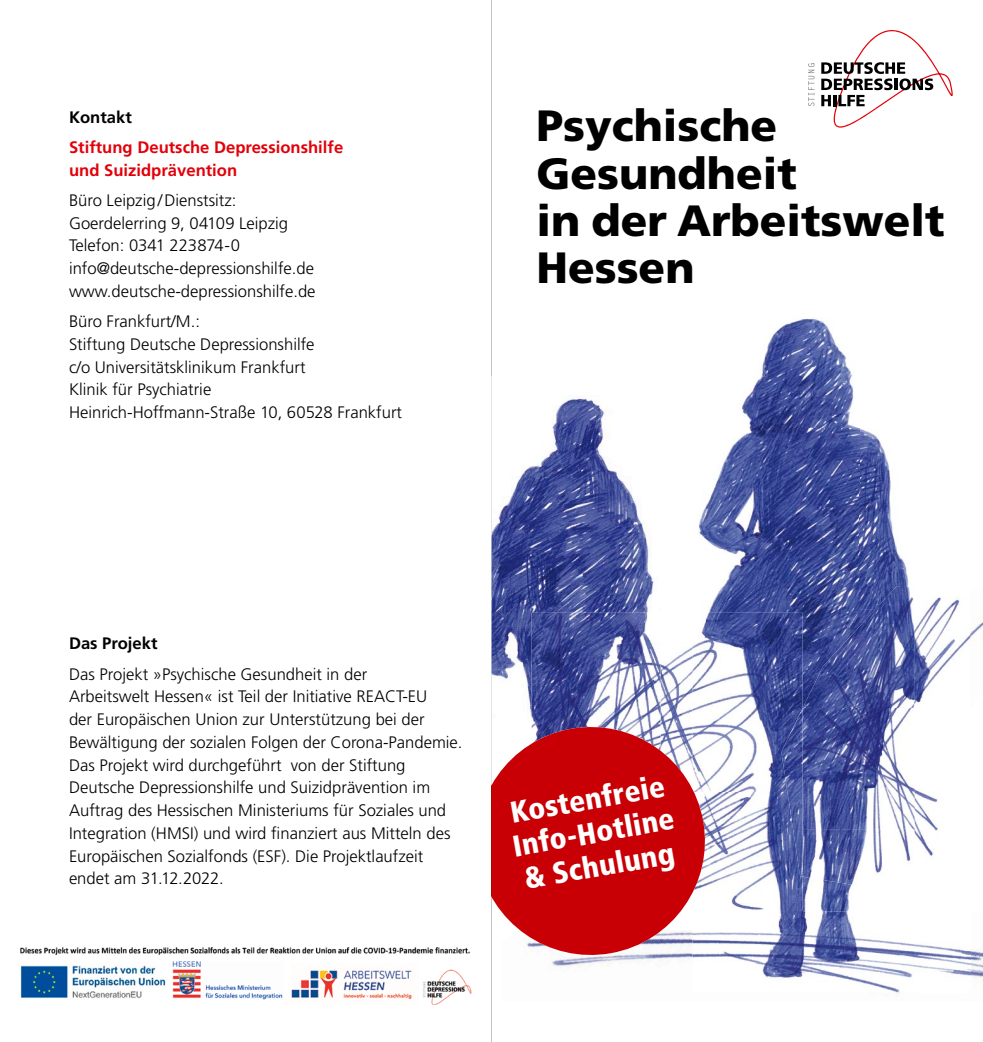
<style>
.page{position:relative;width:983px;height:1042px;background:#fff}
.page>*{position:absolute;margin:0;border:0;box-sizing:border-box;transform-origin:0 0}
.t1{font:900 43.75px/47.2px "Frutiger LT";color:#000}
.t2{font:900 condensed 30.1px/33.8px "Frutiger";color:#fff;text-align:justify}
.t3{font:300 16.62px/22.8px "Frutiger LT";color:#000}
.t4{font:700 16.62px/22.8px "Frutiger LT";color:#e3000a}
.t5{font:700 16.62px "Frutiger LT";color:#000}
</style>
<div class="page">
<img style="left:552px;top:948px;width:430px;height:45px">
<img style="left:492px;top:396px;width:162px;height:318px">
<img style="left:660px;top:647px;width:142px;height:265px">
<img style="left:531px;top:613px;width:129px;height:105px">
<svg style="left:808px;top:63px;width:6px;height:43px"></svg>
<svg style="left:821px;top:30px;width:131px;height:98px"></svg>
<img style="left:20px;top:947px;width:452px;height:58px">
<img style="left:692px;top:318px;width:166px;height:352px">
<img style="left:858px;top:428px;width:51px;height:159px">
<img style="left:802px;top:890px;width:48px;height:22px">
<img style="left:692px;top:912px;width:277px;height:80px">
<img style="left:969px;top:623px;width:13px;height:16px">
<img style="left:802px;top:587px;width:111px;height:303px">
<img style="left:913px;top:597px;width:56px;height:259px">
<img style="left:781px;top:708px;width:21px;height:168px">
<svg style="left:492px;top:718px;width:222px;height:246px;fill:#c80005"></svg>
<hr style="left:491px;top:0;width:1px;height:375px;background:#c5c5c6">
<img style="left:491px;top:375px;width:1px;height:409px">
<hr style="left:491px;top:898px;width:1px;height:144px;background:#c5c5c6">
<svg style="left:491px;top:784px;width:1px;height:114px"></svg>
<p class="t5" style="left:69px;top:107px;width:64px">Kontakt</p>
<p class="t4" style="left:69px;top:136px;width:276px">Stiftung Deutsche Depressionshilfe und Suizidprävention</p>
<p class="t3" style="left:69px;top:189px;width:248px">Büro Leipzig / Dienstsitz:<br>Goerdelerring 9, 04109 Leipzig<br>Telefon: 0341 223874-0 info@deutsche-depressionshilfe.de www.deutsche-depressionshilfe.de</p>
<p class="t3" style="left:69px;top:310px;width:334px">Büro Frankfurt/M.:<br>Stiftung Deutsche Depressionshilfe<br>c/o Universitätsklinikum Frankfurt<br>Klinik für Psychiatrie<br>Heinrich-Hoffmann-Straße 10, 60528 Frankfurt</p>
<h1 class="t1" style="left:536px;top:102px;width:409px">Psychische<br>Gesundheit<br>in der Arbeitswelt<br>Hessen</h1>
<p class="t5" style="left:69px;top:634px;width:90px">Das Projekt</p>
<p class="t3" style="left:69px;top:663px;width:395px">Das Projekt »Psychische Gesundheit in der<br>Arbeitswelt Hessen« ist Teil der Initiative REACT-EU<br>der Europäischen Union zur Unterstützung bei der Bewältigung der sozialen Folgen der Corona-Pandemie.<br>Das Projekt wird durchgeführt von der Stiftung Deutsche Depressionshilfe und Suizidprävention im Auftrag des Hessischen Ministeriums für Soziales und Integration (HMSI) und wird finanziert aus Mitteln des Europäischen Sozialfonds (ESF). Die Projektlaufzeit endet am 31.12.2022.</p>
<h2 class="t2" style="left:504px;top:796px;width:165px;rotate:-10deg">Kostenfreie Info-Hotline &amp; Schulung</h2>
</div>
